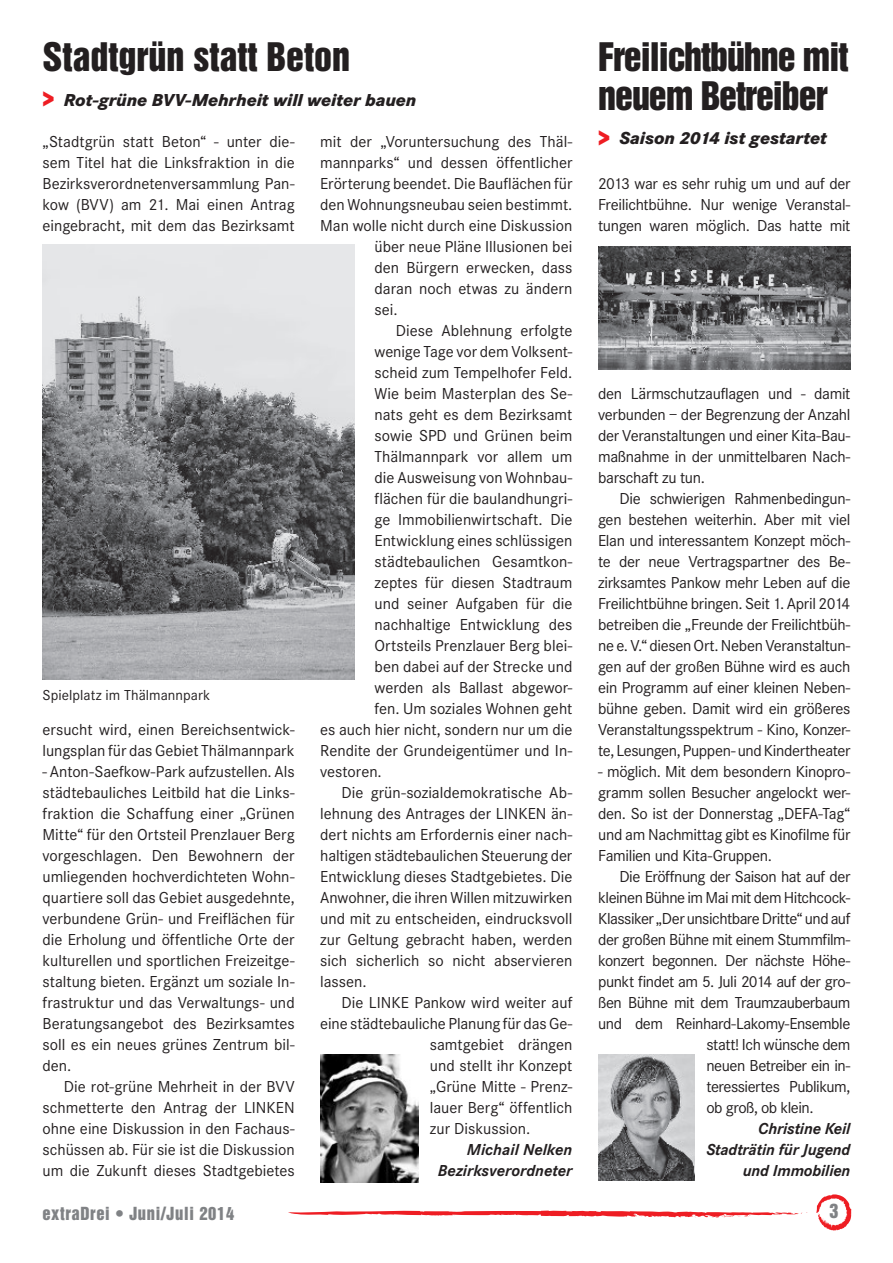
<style>
.page{position:relative;width:893px;height:1263px;background:#fff}
.page>*{position:absolute;margin:0;border:0;box-sizing:border-box;transform-origin:0 0}
.t1{font:36px/39px "Helvetica Inserat LT Std";letter-spacing:-.03em;color:#231f20}
.t2{font:36px "Helvetica Inserat LT Std";color:#231f20}
.t3{font:italic 800 18px "Corporate S";letter-spacing:-.005em;color:#231f20}
.t4{font:18px "Helvetica Inserat LT Std";color:#808285}
.t5{font:16.5px/21px "Corporate S";color:#231f20;text-align:justify}
.t6{font:16.5px "Corporate S";letter-spacing:-.03em;color:#231f20}
.t7{font:italic 700 16.5px/21px "Corporate S";letter-spacing:-.01em;color:#231f20;text-align:right}
.t8{font:16.5px "Helvetica Inserat LT Std";letter-spacing:.04em;color:#808285}
.t9{font:15px "Corporate S";color:#231f20}
.s1{font-style:normal;font-size:24px;color:#ee1d23}
</style>
<div class="page">
<svg style="left:816px;top:1194px;width:35px;height:36px"></svg>
<svg style="left:288px;top:1210px;width:520px;height:8px"></svg>
<img style="left:43px;top:244px;width:311px;height:435px">
<img style="left:598px;top:246px;width:252px;height:123px">
<img style="left:320px;top:1054px;width:98px;height:128px">
<img style="left:598px;top:1054px;width:97px;height:127px">
<h1 class="t2" style="left:43px;top:36px;width:309px">Stadtgrün statt Beton</h1>
<p class="t3" style="left:43px;top:89px;width:375px"><span class="s1">&gt;</span> Rot-grüne BVV-Mehrheit will weiter bauen</p>
<p class="t5" style="left:43px;top:131px;width:254px">„Stadtgrün statt Beton“ - unter die&shy;sem Titel hat die Linksfraktion in die Bezirksverordnetenversammlung Pan&shy;kow (BVV) am 21. Mai einen Antrag eingebracht, mit dem das Bezirksamt</p>
<p class="t5" style="left:320px;top:131px;width:254px">mit der „Voruntersuchung des Thäl-</p>
<p class="t5" style="left:320px;top:152px;width:254px">mannparks“ und dessen öffentlicher</p>
<p class="t5" style="left:320px;top:173px;width:254px">Erörterung beendet. Die Bauflächen für</p>
<p class="t5" style="left:320px;top:194px;width:254px">den Wohnungsneubau seien bestimmt.</p>
<p class="t5" style="left:320px;top:215px;width:254px">Man wolle nicht durch eine Diskussion</p>
<p class="t5" style="left:375px;top:236px;width:199px">über neue Pläne Illusionen bei</p>
<p class="t5" style="left:375px;top:257px;width:199px">den Bürgern erwecken, dass</p>
<p class="t5" style="left:375px;top:278px;width:199px">daran noch etwas zu ändern</p>
<p class="t5" style="left:375px;top:299px;width:25px">sei.</p>
<p class="t5" style="left:396px;top:320px;width:178px">Diese Ablehnung erfolgte</p>
<p class="t5" style="left:375px;top:341px;width:199px">wenige Tage vor dem Volksent-</p>
<p class="t5" style="left:375px;top:362px;width:199px">scheid zum Tempelhofer Feld.</p>
<p class="t5" style="left:375px;top:383px;width:199px">Wie beim Masterplan des Se-</p>
<p class="t5" style="left:375px;top:404px;width:199px">nats geht es dem Bezirksamt</p>
<p class="t5" style="left:375px;top:425px;width:199px">sowie SPD und Grünen beim</p>
<p class="t5" style="left:375px;top:446px;width:199px">Thälmannpark vor allem um</p>
<p class="t5" style="left:375px;top:467px;width:199px">die Ausweisung von Wohnbau-</p>
<p class="t5" style="left:375px;top:488px;width:199px">flächen für die baulandhungri-</p>
<p class="t5" style="left:375px;top:509px;width:199px">ge Immobilienwirtschaft. Die</p>
<p class="t5" style="left:375px;top:530px;width:199px">Entwicklung eines schlüssigen</p>
<p class="t5" style="left:375px;top:551px;width:199px">städtebaulichen Gesamtkon-</p>
<p class="t5" style="left:375px;top:572px;width:199px">zeptes für diesen Stadtraum</p>
<p class="t5" style="left:375px;top:593px;width:199px">und seiner Aufgaben für die</p>
<p class="t5" style="left:375px;top:614px;width:199px">nachhaltige Entwicklung des</p>
<p class="t5" style="left:375px;top:635px;width:199px">Ortsteils Prenzlauer Berg blei-</p>
<p class="t5" style="left:375px;top:656px;width:199px">ben dabei auf der Strecke und</p>
<p class="t5" style="left:375px;top:677px;width:199px">werden als Ballast abgewor-</p>
<p class="t5" style="left:375px;top:698px;width:199px">fen. Um soziales Wohnen geht</p>
<p class="t5" style="left:320px;top:720px;width:254px">es auch hier nicht, sondern nur um die</p>
<p class="t5" style="left:320px;top:741px;width:254px">Rendite der Grundeigentümer und In-</p>
<p class="t5" style="left:320px;top:762px;width:63px">vestoren.</p>
<p class="t5" style="left:341px;top:783px;width:232px">Die grün-sozialdemokratische Ab-</p>
<p class="t5" style="left:320px;top:804px;width:254px">lehnung des Antrages der LINKEN än-</p>
<p class="t5" style="left:320px;top:825px;width:254px">dert nichts am Erfordernis einer nach-</p>
<p class="t5" style="left:320px;top:846px;width:254px">haltigen städtebaulichen Steuerung der</p>
<p class="t5" style="left:320px;top:867px;width:254px">Entwicklung dieses Stadtgebietes. Die</p>
<p class="t5" style="left:320px;top:888px;width:254px">Anwohner, die ihren Willen mitzuwirken</p>
<p class="t5" style="left:320px;top:909px;width:254px">und mit zu entscheiden, eindrucksvoll</p>
<p class="t5" style="left:320px;top:930px;width:254px">zur Geltung gebracht haben, werden</p>
<p class="t5" style="left:320px;top:951px;width:254px">sich sicherlich so nicht abservieren</p>
<p class="t5" style="left:320px;top:972px;width:48px">lassen.</p>
<p class="t5" style="left:341px;top:993px;width:232px">Die LINKE Pankow wird weiter auf</p>
<p class="t5" style="left:320px;top:1014px;width:254px">eine städtebauliche Planung für das Ge-</p>
<p class="t5" style="left:430px;top:1035px;width:144px">samtgebiet drängen</p>
<p class="t5" style="left:430px;top:1056px;width:144px">und stellt ihr Konzept</p>
<p class="t5" style="left:430px;top:1077px;width:144px">„Grüne Mitte - Prenz-</p>
<p class="t5" style="left:430px;top:1098px;width:144px">lauer Berg“ öffentlich</p>
<p class="t5" style="left:430px;top:1119px;width:102px">zur Diskussion.</p>
<p class="t7" style="left:438px;top:1139px;width:136px">Michail Nelken<br>Bezirksverordneter</p>
<p class="t9" style="left:43px;top:686px;width:169px">Spielplatz im Thälmannpark</p>
<p class="t5" style="left:43px;top:719px;width:254px">ersucht wird, einen Bereichsentwick&shy;lungsplan für das Gebiet Thälmannpark</p>
<p class="t5" style="left:43px;top:761px;width:254px">- Anton-Saefkow-Park aufzustellen. Als städtebauliches Leitbild hat die Links&shy;fraktion die Schaffung einer „Grünen Mitte“ für den Ortsteil Prenzlauer Berg vorgeschlagen. Den Bewohnern der umliegenden hochverdichteten Wohn&shy;quartiere soll das Gebiet ausgedehnte, verbundene Grün- und Freiflächen für die Erholung und öffentliche Orte der kulturellen und sportlichen Freizeitge&shy;staltung bieten. Ergänzt um soziale In&shy;frastruktur und das Verwaltungs- und Beratungsangebot des Bezirksamtes soll es ein neues grünes Zentrum bil&shy;den.</p>
<p class="t5" style="left:43px;top:1076px;width:254px;text-indent:21px">Die rot-grüne Mehrheit in der BVV schmetterte den Antrag der LINKEN ohne eine Diskussion in den Fachaus&shy;schüssen ab. Für sie ist die Diskussion um die Zukunft dieses Stadtgebietes</p>
<h1 class="t1" style="left:598px;top:38px;width:252px">Freilichtbühne mit neuem Betreiber</h1>
<p class="t3" style="left:598px;top:127px;width:230px"><span class="s1">&gt;</span> Saison 2014 ist gestartet</p>
<p class="t5" style="left:598px;top:173px;width:254px">2013 war es sehr ruhig um und auf der Freilichtbühne. Nur wenige Veranstal&shy;tungen waren möglich. Das hatte mit</p>
<p class="t5" style="left:598px;top:383px;width:254px">den Lärmschutzauflagen und - damit verbunden – der Begrenzung der Anzahl der Veranstaltungen und einer Kita-Bau&shy;maßnahme in der unmittelbaren Nach&shy;barschaft zu tun.</p>
<p class="t5" style="left:598px;top:488px;width:254px;text-indent:21px">Die schwierigen Rahmenbedingun&shy;gen bestehen weiterhin. Aber mit viel Elan und interessantem Konzept möch&shy;te der neue Vertragspartner des Be&shy;zirksamtes Pankow mehr Leben auf die Freilichtbühne bringen. Seit 1. April 2014 betreiben die „Freunde der Freilichtbüh&shy;ne e.V.“ diesen Ort. Neben Veranstaltun&shy;gen auf der großen Bühne wird es auch ein Programm auf einer kleinen Neben&shy;bühne geben. Damit wird ein größeres Veranstaltungsspektrum - Kino, Konzer&shy;te, Lesungen, Puppen- und Kindertheater</p>
<p class="t5" style="left:598px;top:761px;width:254px">- möglich. Mit dem besondern Kinopro&shy;gramm sollen Besucher angelockt wer&shy;den. So ist der Donnerstag „DEFA-Tag“ und am Nachmittag gibt es Kinofilme für Familien und Kita-Gruppen.</p>
<p class="t6" style="left:619px;top:868px;width:233px">Die Eröffnung der Saison hat auf der</p>
<p class="t6" style="left:598px;top:889px;width:254px">kleinen Bühne im Mai mit dem Hitchcock-</p>
<p class="t6" style="left:598px;top:910px;width:254px">Klassiker „Der unsichtbare Dritte“ und auf</p>
<p class="t6" style="left:598px;top:931px;width:254px">der großen Bühne mit einem Stummfilm-</p>
<p class="t6" style="left:598px;top:952px;width:254px">konzert begonnen. Der nächste Höhe-</p>
<p class="t6" style="left:598px;top:973px;width:254px">punkt findet am 5. Juli 2014 auf der gro-</p>
<p class="t6" style="left:598px;top:994px;width:254px">ßen Bühne mit dem Traumzauberbaum</p>
<p class="t6" style="left:598px;top:1015px;width:254px">und dem Reinhard-Lakomy-Ensemble</p>
<p class="t6" style="left:706px;top:1036px;width:145px">statt! Ich wünsche dem</p>
<p class="t6" style="left:706px;top:1057px;width:145px">neuen Betreiber ein in-</p>
<p class="t6" style="left:706px;top:1078px;width:145px">teressiertes Publikum,</p>
<p class="t6" style="left:706px;top:1099px;width:109px">ob groß, ob klein.</p>
<p class="t7" style="left:707px;top:1118px;width:145px">Christine Keil<br>Stadträtin für Jugend und Immobilien</p>
<p class="t8" style="left:43px;top:1203px;width:193px">extraDrei • Juni/Juli 2014</p>
<p class="t4" style="left:830px;top:1200px;width:10px">3</p>
</div>
